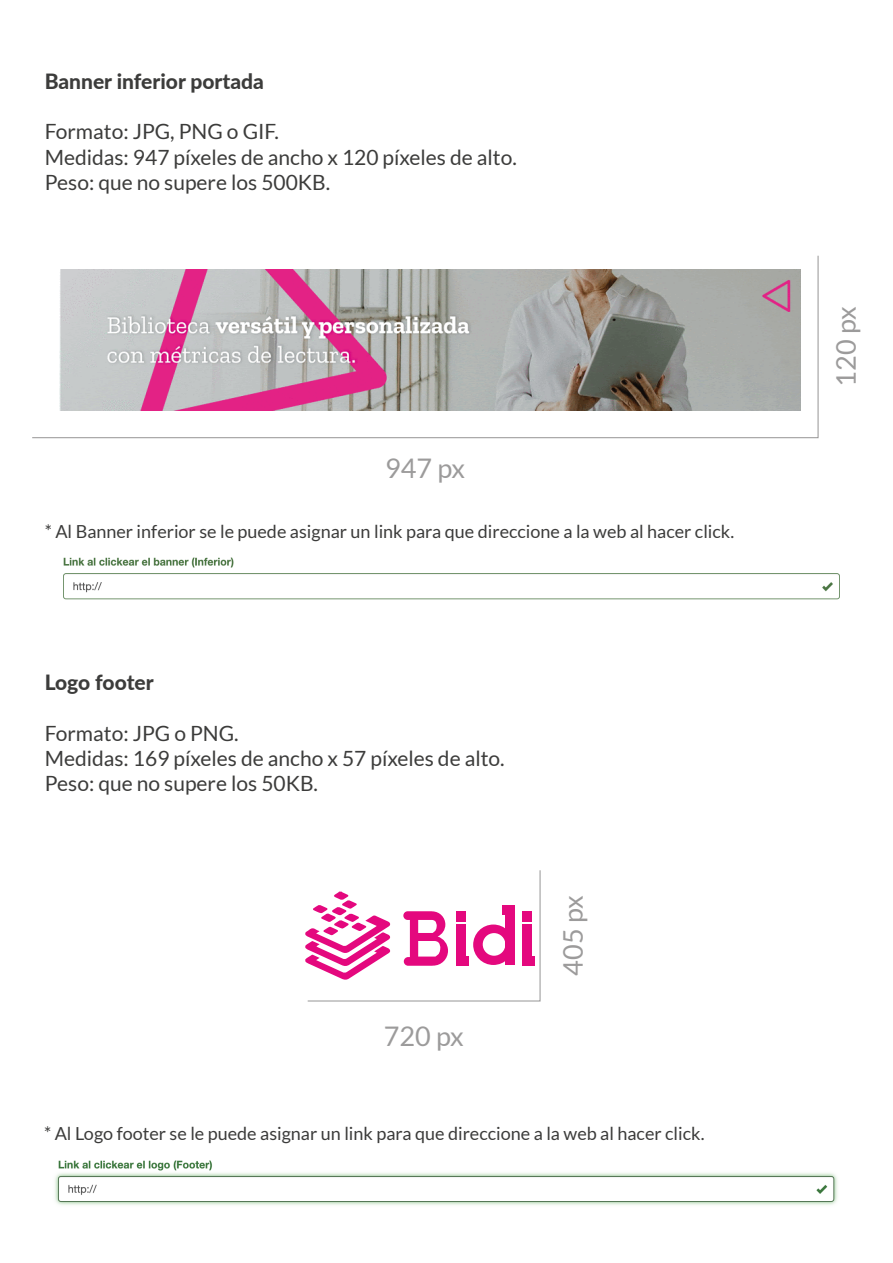
<style>
.page{position:relative;width:893px;height:1263px;background:#fff}
.page>*{position:absolute;margin:0;border:0;box-sizing:border-box;transform-origin:0 0}
.t1{font:27px "Lato";color:#9c9b9b}
.t2{font:21px/25.2px "Lato";color:#3c3c3b}
.t3{font:800 21px "Lato";color:#3c3c3b}
.t4{font:18px "Lato";color:#3c3c3b}
</style>
<div class="page">
<img style="left:63px;top:557px;width:777px;height:43px">
<div style="left:102px;top:579px;width:75px;height:13px;background:#fff"></div>
<svg style="left:32px;top:255px;width:787px;height:184px"></svg>
<img style="left:59px;top:270px;width:742px;height:140px">
<svg style="left:305px;top:870px;width:236px;height:132px"></svg>
<img style="left:55px;top:1160px;width:783px;height:45px">
<p class="t3" style="left:45px;top:66px;width:221px">Banner inferior portada</p>
<p class="t2" style="left:45px;top:119px;width:474px">Formato: JPG, PNG o GIF.<br>Medidas: 947 píxeles de ancho x 120 píxeles de alto.<br>Peso: que no supere los 500KB.</p>
<p class="t1" style="left:385px;top:453px;width:81px">947 px</p>
<p class="t4" style="left:45px;top:521px;width:691px">* Al Banner inferior se le puede asignar un link para que direccione a la web al hacer click.</p>
<p class="t3" style="left:45px;top:667px;width:110px">Logo footer</p>
<p class="t2" style="left:45px;top:720px;width:461px">Formato: JPG o PNG.<br>Medidas: 169 píxeles de ancho x 57 píxeles de alto.<br>Peso: que no supere los 50KB.</p>
<p class="t1" style="left:384px;top:1021px;width:81px">720 px</p>
<p class="t1" style="left:558px;top:975px;width:81px;rotate:-90deg">405 px</p>
<p class="t4" style="left:44px;top:1124px;width:662px">* Al Logo footer se le puede asignar un link para que direccione a la web al hacer click.</p>
<p class="t1" style="left:831px;top:387px;width:81px;rotate:-90deg">120 px</p>
</div>
